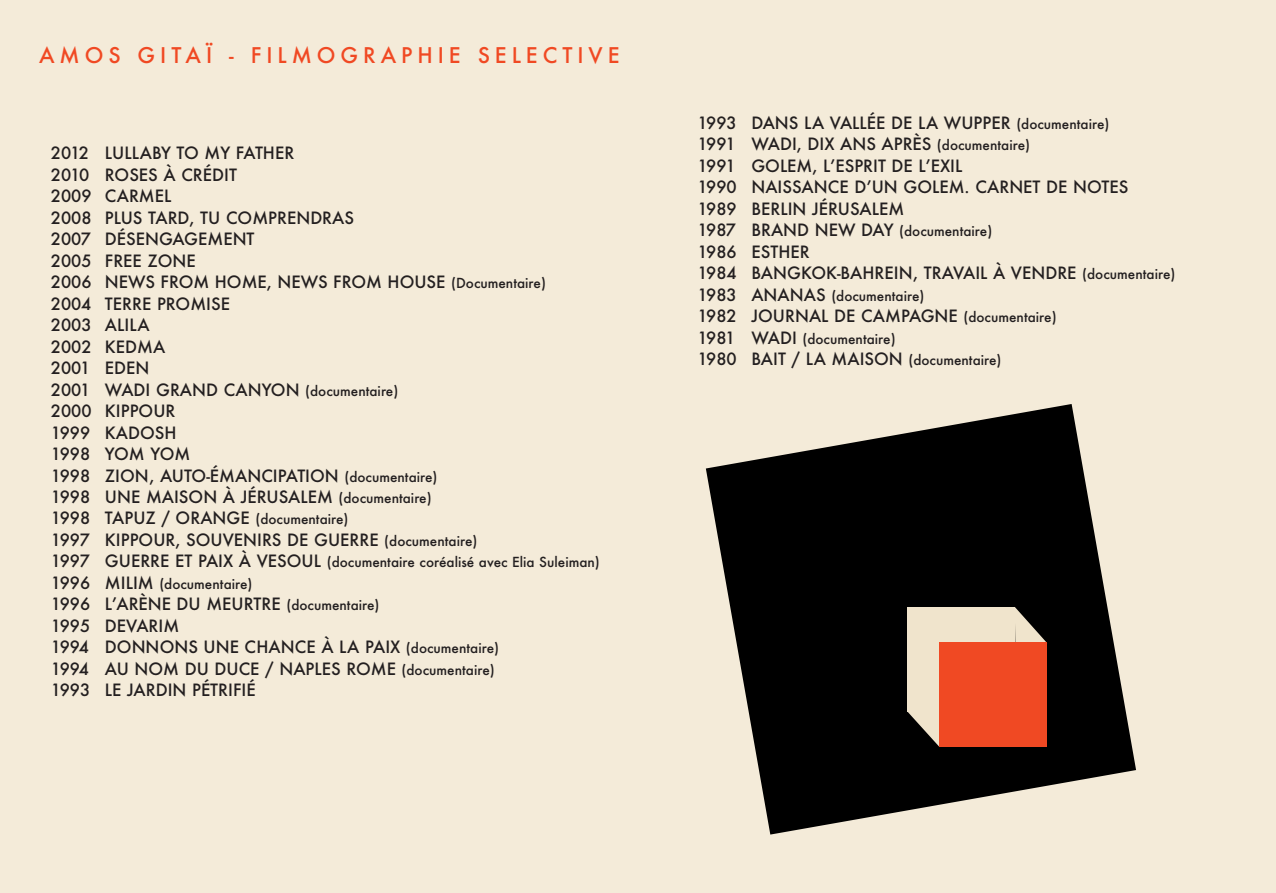
<style>
.page{position:relative;width:1276px;height:893px;background:#fff}
.page>*{position:absolute;margin:0;border:0;box-sizing:border-box;transform-origin:0 0}
.t1{font:500 21px "Futura";letter-spacing:.235em;color:#f04923}
.t2{font:500 16.5px/21.5px "Futura";color:#231f20}
.t3{font:500 13.5px/21.5px "Futura";color:#231f20}
.s1{font-size:13.5px}
.s2{font-size:16.5px}
</style>
<div class="page">
<div style="left:638px;top:0;width:638px;height:892px;background:#f4ebd9"></div>
<svg style="left:706px;top:404px;width:430px;height:430px;fill:#000"></svg>
<div style="left:0;top:0;width:638px;height:892px;background:#f4ebd9"></div>
<div style="left:907px;top:607px;width:108px;height:104px;background:#f0e4cc"></div>
<svg style="left:907px;top:711px;width:32px;height:35px"></svg>
<svg style="left:1015px;top:606px;width:32px;height:36px"></svg>
<div style="left:939px;top:642px;width:108px;height:104px;background:#f04923"></div>
<p class="t1" style="left:39px;top:46px;width:582px">AMOS GITAÏ - FILMOGRAPHIE SELECTIVE</p>
<p class="t2" style="left:51px;top:144px;width:496px">2012 LULLABY TO MY FATHER<br>2010 ROSES À CRÉDIT<br>2009 CARMEL<br>2008 PLUS TARD, TU COMPRENDRAS<br>2007 DÉSENGAGEMENT<br>2005 FREE ZONE<br>2006 NEWS FROM HOME, NEWS FROM HOUSE <span class="s1">(Documentaire)<br></span>2004 TERRE PROMISE<br>2003 ALILA<br>2002 KEDMA<br>2001 EDEN<br>2001 WADI GRAND CANYON <span class="s1">(documentaire)<br></span>2000 KIPPOUR<br>1999 KADOSH<br>1998 YOM YOM<br>1998 ZION, AUTO-ÉMANCIPATION <span class="s1">(documentaire)<br></span>1998 UNE MAISON À JÉRUSALEM <span class="s1">(documentaire)<br></span>1998 TAPUZ / ORANGE <span class="s1">(documentaire)<br></span>1997 KIPPOUR, SOUVENIRS DE GUERRE <span class="s1">(documentaire)</span></p>
<p class="t3" style="left:51px;top:552px;width:550px"><span class="s2">1997 GUERRE ET PAIX À VESOUL</span> (documentaire coréalisé avec Elia Suleiman)<br><span class="s2">1996 MILIM</span> (documentaire)</p>
<p class="t2" style="left:51px;top:594px;width:450px">1996 L’ARÈNE DU MEURTRE <span class="s1">(documentaire)<br></span>1995 DEVARIM<br>1994 DONNONS UNE CHANCE À LA PAIX <span class="s1">(documentaire)<br></span>1994 AU NOM DU DUCE / NAPLES ROME <span class="s1">(documentaire)<br></span>1993 LE JARDIN PÉTRIFIÉ</p>
<p class="t2" style="left:697px;top:113px;width:479px">1993 DANS LA VALLÉE DE LA WUPPER <span class="s1">(documentaire)<br></span>1991 WADI, DIX ANS APRÈS <span class="s1">(documentaire)<br></span>1991 GOLEM, L’ESPRIT DE L’EXIL<br>1990 NAISSANCE D’UN GOLEM. CARNET DE NOTES<br>1989 BERLIN JÉRUSALEM<br>1987 BRAND NEW DAY <span class="s1">(documentaire)<br></span>1986 ESTHER<br>1984 BANGKOK-BAHREIN, TRAVAIL À VENDRE <span class="s1">(documentaire)</span></p>
<p class="t3" style="left:697px;top:286px;width:229px"><span class="s2">1983 ANANAS</span> (documentaire)</p>
<p class="t2" style="left:697px;top:307px;width:361px">1982 JOURNAL DE CAMPAGNE <span class="s1">(documentaire)</span></p>
<p class="t3" style="left:697px;top:329px;width:200px"><span class="s2">1981 WADI</span> (documentaire)</p>
<p class="t2" style="left:697px;top:350px;width:306px">1980 BAIT / LA MAISON <span class="s1">(documentaire)</span></p>
</div>
